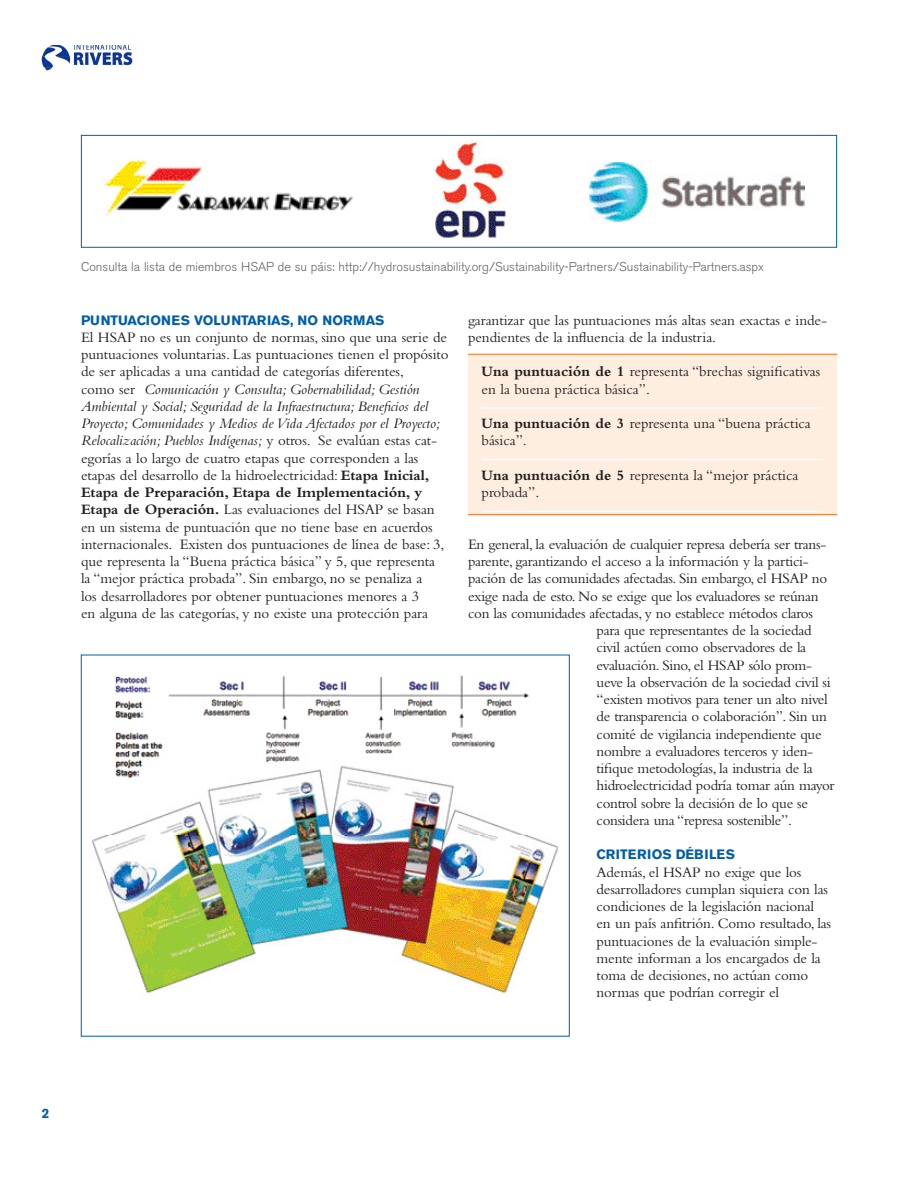
<style>
.page{position:relative;width:918px;height:1188px;background:#fff}
.page>*{position:absolute;margin:0;border:0;box-sizing:border-box;transform-origin:0 0}
.body{font:15px/17.2px "Bembo";letter-spacing:-.01em;color:#231f20}
.body-2{font:700 13.5px "Akzidenz Grotesk BE";color:#015dab}
.subhead_2{font:700 13.5px "Akzidenz Grotesk BE";color:#015dab}
.caption_1{font:300 12.6px "Akzidenz Grotesk BE";color:#636366}
.s1{font-style:italic}
.s2{font-weight:700}
</style>
<div class="page">
<img style="left:41px;top:45px;width:92px;height:22px">
<img style="left:44px;top:67px;width:9px;height:4px">
<div style="left:81px;top:135px;width:756px;height:113px;border:1px solid #015dab"></div>
<img style="left:433px;top:141px;width:75px;height:101px">
<img style="left:104px;top:160px;width:249px;height:56px">
<img style="left:589px;top:163px;width:216px;height:58px">
<div style="left:468px;top:354px;width:369px;height:161px;background:#feeee0"></div>
<hr style="left:468px;top:354px;width:369px;height:1px;background:#f36e21">
<hr style="left:468px;top:514px;width:369px;height:1px;background:#f36e21">
<hr style="left:482px;top:407px;width:342px;height:2px;background:#fff">
<hr style="left:482px;top:459px;width:342px;height:1px;background:#fff">
<hr style="left:482px;top:511px;width:342px;height:1px;background:#fff">
<img style="left:92px;top:675px;width:467px;height:319px">
<p class="caption_1" style="left:81px;top:260px;width:684px">Consulta la lista de miembros HSAP de su páis: http://hydrosustainability.org/Sustainability-Partners/Sustainability-Partners.aspx</p>
<p class="body-2" style="left:81px;top:312px;width:91px">PUNTUACI ONES</p>
<p class="body-2" style="left:194px;top:312px;width:63px">VOLUNTARIAS</p>
<p class="body-2" style="left:290px;top:312px;width:86px">, NO NORMAS</p>
<p class="body" style="left:81px;top:328px;width:369px">El HSAP no es un conjunto de normas, sino que una serie de puntuaciones voluntarias. Las puntuaciones tienen el propósito de ser aplicadas a una cantidad de categorías diferentes,<br>como ser <span class="s1">Comunicación y Consulta; Gobernabilidad; Gestión Ambiental y Social; Seguridad de la Infraestructura; Beneficios del Proyecto; Comunidades y Medios de Vida Afectados por el Proyecto; Relocalización; Pueblos Indígenas;</span> y otros. Se evalúan estas cat&shy;egorías a lo largo de cuatro etapas que corresponden a las etapas del desarrollo de la hidroelectricidad: <span class="s2">Etapa Inicial, Etapa de Preparación, Etapa de Implementación, y Etapa de Operación.</span> Las evaluaciones del HSAP se basan en un sistema de puntuación que no tiene base en acuerdos internacionales. Existen dos puntuaciones de línea de base: 3, que representa la “Buena práctica básica” y 5, que representa<br>la “mejor práctica probada”. Sin embargo, no se penaliza a<br>los desarrolladores por obtener puntuaciones menores a 3<br>en alguna de las categorías, y no existe una protección para</p>
<p class="body" style="left:468px;top:311px;width:360px">garantizar que las puntuaciones más altas sean exactas e inde&shy;pendientes de la influencia de la industria.</p>
<p class="body" style="left:482px;top:363px;width:340px"><span class="s2">Una puntuación de 1</span> representa “brechas significativas en la buena práctica básica”.</p>
<p class="body" style="left:482px;top:415px;width:331px"><span class="s2">Una puntuación de 3</span> representa una “buena práctica básica”.</p>
<p class="body" style="left:482px;top:466px;width:318px"><span class="s2">Una puntuación de 5</span> representa la “mejor práctica probada”.</p>
<p class="body" style="left:468px;top:535px;width:360px">En general, la evaluación de cualquier represa debería ser trans-</p>
<p class="body" style="left:468px;top:553px;width:342px">parente, garantizando el acceso a la información y la partici-</p>
<p class="body" style="left:468px;top:570px;width:361px">pación de las comunidades afectadas. Sin embargo, el HSAP no</p>
<p class="body" style="left:468px;top:587px;width:352px">exige nada de esto. No se exige que los evaluadores se reúnan</p>
<p class="body" style="left:468px;top:604px;width:346px">con las comunidades afectadas, y no establece métodos claros</p>
<p class="body" style="left:597px;top:622px;width:216px">para que representantes de la sociedad</p>
<p class="body" style="left:597px;top:639px;width:211px">civil actúen como observadores de la</p>
<p class="body" style="left:597px;top:656px;width:217px">evaluación. Sino, el HSAP sólo prom-</p>
<p class="body" style="left:597px;top:673px;width:236px">ueve la observación de la sociedad civil si</p>
<p class="body" style="left:597px;top:691px;width:233px">“existen motivos para tener un alto nivel</p>
<p class="body" style="left:597px;top:708px;width:232px">de transparencia o colaboración”. Sin un</p>
<p class="body" style="left:597px;top:725px;width:227px">comité de vigilancia independiente que</p>
<p class="body" style="left:597px;top:742px;width:218px">nombre a evaluadores terceros y iden-</p>
<p class="body" style="left:597px;top:760px;width:218px">tifique metodologías, la industria de la</p>
<p class="body" style="left:597px;top:777px;width:240px">hidroelectricidad podría tomar aún mayor</p>
<p class="body" style="left:597px;top:794px;width:213px">control sobre la decisión de lo que se</p>
<p class="body" style="left:597px;top:811px;width:197px">considera una “represa sostenible”.</p>
<p class="body-2" style="left:597px;top:847px;width:130px">CRITERI OS DÉBI LES</p>
<p class="body" style="left:597px;top:863px;width:236px">Además, el HSAP no exige que los desarrolladores cumplan siquiera con las condiciones de la legislación nacional en un país anfitrión. Como resultado, las puntuaciones de la evaluación simple&shy;mente informan a los encargados de la toma de decisiones, no actúan como normas que podrían corregir el</p>
<p class="subhead_2" style="left:42px;top:1106px;width:9px">2</p>
</div>
